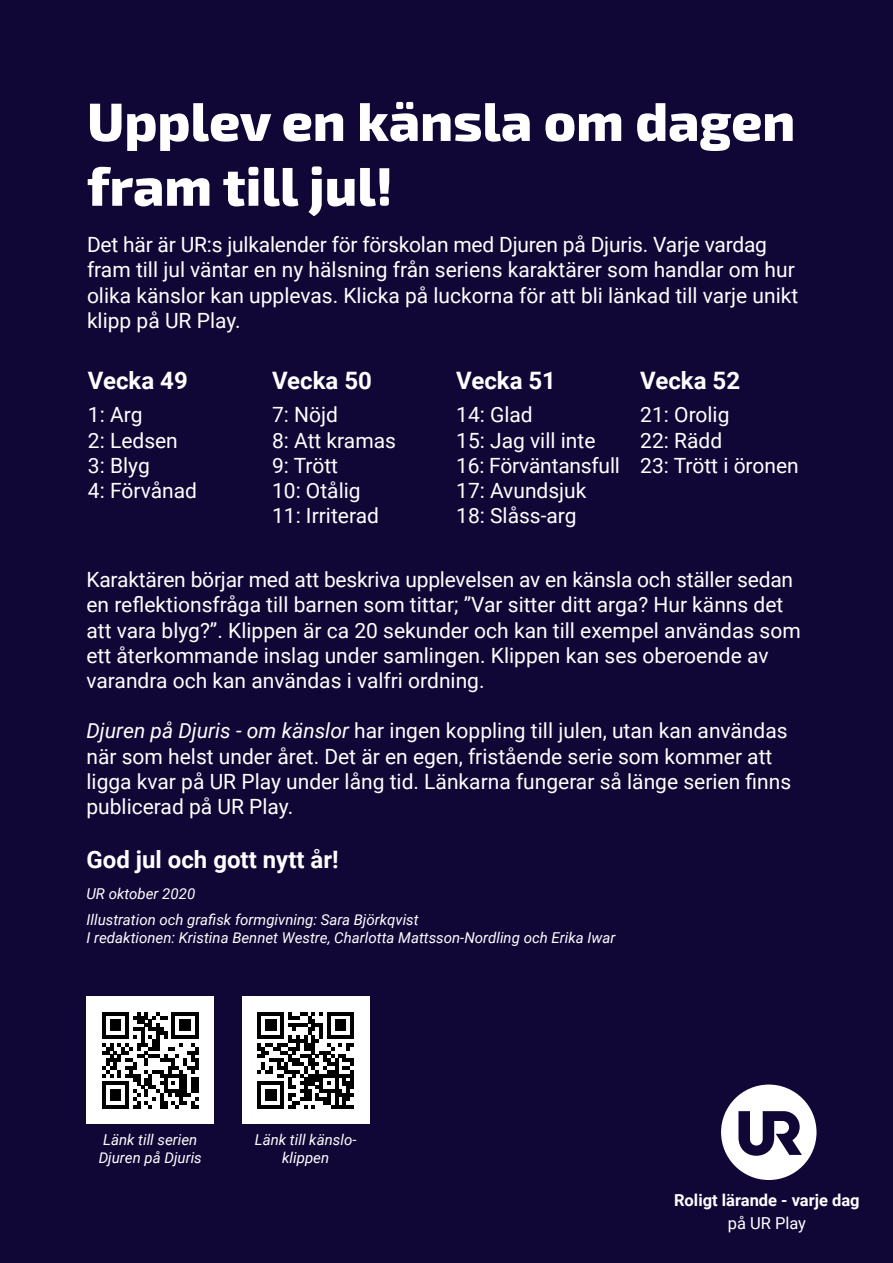
<style>
.page{position:relative;width:893px;height:1263px;background:#110737}
.page>*{position:absolute;margin:0;border:0;box-sizing:border-box;transform-origin:0 0}
.t1{font:800 54px/64.8px "Exo 2";color:#fff}
.t2{font:700 24px "Roboto";color:#fff}
.t3{font:21px/25.2px "Roboto";color:#fff}
.t4{font:700 16.5px "Roboto";color:#fff}
.t5{font:16.5px "Roboto";color:#fff}
.t6{font:italic 15px/18px "Roboto";color:#fff}
.s1{font-style:italic}
</style>
<div class="page">
<div style="left:86px;top:996px;width:128px;height:128px;background:#fff"></div>
<svg style="left:102px;top:1012px;width:97px;height:96px"></svg>
<div style="left:242px;top:996px;width:127px;height:128px;background:#fff"></div>
<svg style="left:257px;top:1012px;width:97px;height:96px"></svg>
<svg style="left:721px;top:1084px;width:95px;height:96px"></svg>
<h1 class="t1" style="left:87px;top:86px;width:710px">Upplev en känsla om dagen fram till jul!</h1>
<p class="t3" style="left:87px;top:231px;width:713px">Det här är UR:s julkalender för förskolan med Djuren på Djuris. Varje vardag fram till jul väntar en ny hälsning från seriens karaktärer som handlar om hur olika känslor kan upplevas. Klicka på luckorna för att bli länkad till varje unikt klipp på UR Play.</p>
<p class="t2" style="left:88px;top:363px;width:101px">Vecka 49</p>
<p class="t3" style="left:88px;top:402px;width:111px">1: Arg<br>2: Ledsen<br>3: Blyg<br>4: Förvånad</p>
<p class="t2" style="left:272px;top:363px;width:101px">Vecka 50</p>
<p class="t3" style="left:272px;top:402px;width:125px">7: Nöjd<br>8: Att kramas<br>9: Trött<br>10: Otålig<br>11: Irriterad</p>
<p class="t2" style="left:456px;top:363px;width:101px">Vecka 51</p>
<p class="t3" style="left:456px;top:402px;width:165px">14: Glad<br>15: Jag vill inte<br>16: Förväntansfull<br>17: Avundsjuk<br>18: Slåss-arg</p>
<p class="t2" style="left:640px;top:363px;width:101px">Vecka 52</p>
<p class="t3" style="left:640px;top:402px;width:160px">21: Orolig<br>22: Rädd<br>23: Trött i öronen</p>
<p class="t3" style="left:86px;top:566px;width:716px">Karaktären börjar med att beskriva upplevelsen av en känsla och ställer sedan en reflektionsfråga till barnen som tittar; ”Var sitter ditt arga? Hur känns det att vara blyg?”. Klippen är ca 20 sekunder och kan till exempel användas som ett återkommande inslag under samlingen. Klippen kan ses oberoende av varandra och kan användas i valfri ordning.</p>
<p class="t3" style="left:86px;top:717px;width:706px"><span class="s1">Djuren på Djuris - om känslor</span> har ingen koppling till julen, utan kan användas när som helst under året. Det är en egen, fristående serie som kommer att ligga kvar på UR Play under lång tid. Länkarna fungerar så länge serien finns publicerad på UR Play.</p>
<p class="t2" style="left:86px;top:843px;width:254px">God jul och gott nytt år!</p>
<p class="t6" style="left:86px;top:879px;width:334px;line-height:26.5px">UR oktober 2020<br>Illustration och grafisk formgivning: Sara Björkqvist</p>
<p class="t6" style="left:86px;top:928px;width:531px">I redaktionen: Kristina Bennet Westre, Charlotta Mattsson-Nordling och Erika Iwar</p>
<p class="t6" style="left:99px;top:1130px;width:105px">Länk till serien<br>Djuren på Djuris</p>
<p class="t6" style="left:255px;top:1130px;width:103px;text-align:center">Länk till känslo&shy;klippen</p>
<p class="t4" style="left:674px;top:1188px;width:187px">Roligt lärande - varje dag</p>
<p class="t5" style="left:728px;top:1211px;width:80px">på UR Play</p>
</div>
